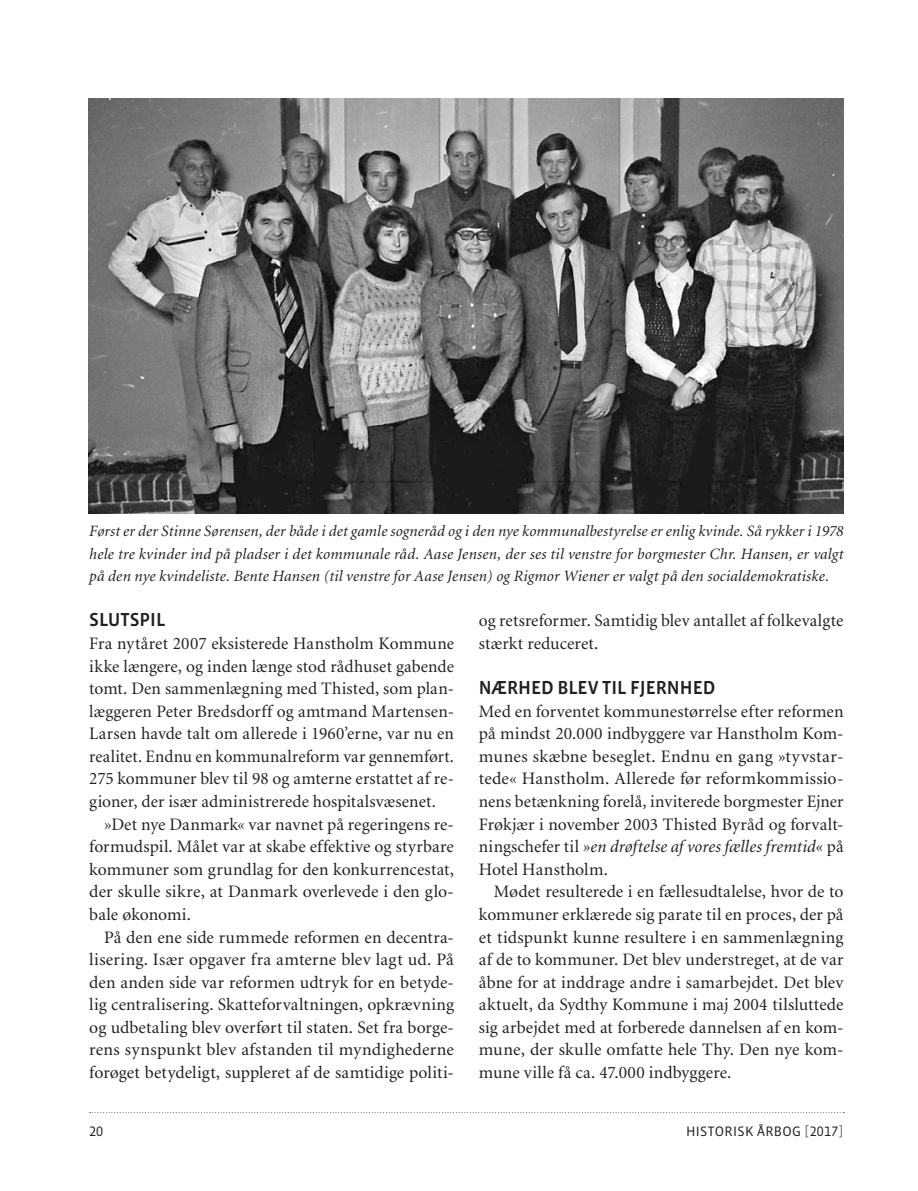
<style>
.page{position:relative;width:918px;height:1191px;background:#fff}
.page>*{position:absolute;margin:0;border:0;box-sizing:border-box;transform-origin:0 0}
.Mellemrubrik{font:500 19.25px "Vista Sans OT";letter-spacing:-.005em;color:#231f20}
.Brødtekst_m__indryk{font:17.5px/22.6px "Minion";letter-spacing:.005em;color:#231f20;text-align:justify}
.Brødtekst_u__indryk{font:17.5px/22.6px "Minion";letter-spacing:.005em;color:#231f20;text-align:justify}
.Billedtekst{font:italic 15.75px/22.6px "Minion";letter-spacing:.01em;color:#231f20;text-align:justify}
.t1{font:14px "Vista Sans OT";letter-spacing:.025em;color:#231f20}
.s1{font-style:italic}
.s2{color:#6c6d70}
</style>
<div class="page">
<img style="left:89px;top:98px;width:754px;height:415px">
<svg style="left:90px;top:1112px;width:754px;height:1px"></svg>
<p class="Billedtekst" style="left:89px;top:520px;width:756px">Først er der Stinne Sørensen, der både i det gamle sogneråd og i den nye kommunalbestyrelse er enlig kvinde. Så rykker i 1978 hele tre kvinder ind på pladser i det kommunale råd. Aase Jensen, der ses til venstre for borgmester Chr. Hansen, er valgt på den nye kvindeliste. Bente Hansen (til venstre for Aase Jensen) og Rigmor Wiener er valgt på den socialdemokratiske.</p>
<p class="Mellemrubrik" style="left:89px;top:610px;width:78px">SLUTSPIL</p>
<p class="Brødtekst_u__indryk" style="left:89px;top:633px;width:366px">Fra nytåret 2007 eksisterede Hanstholm Kommune ikke længere, og inden længe stod rådhuset gabende tomt. Den sammenlægning med Thisted, som plan&shy;læggeren Peter Bredsdorff og amtmand Martensen-Larsen havde talt om allerede i 1960’erne, var nu en realitet. Endnu en kommunalreform var gennemført.<br>275 kommuner blev til 98 og amterne erstattet af re&shy;gioner, der især administrerede hospitalsvæsenet.</p>
<p class="Brødtekst_m__indryk" style="left:89px;top:813px;width:366px;text-indent:15px">»Det nye Danmark« var navnet på regeringens re&shy;formudspil. Målet var at skabe effektive og styrbare kommuner som grundlag for den konkurrencestat, der skulle sikre, at Danmark overlevede i den glo&shy;bale økonomi.</p>
<p class="Brødtekst_m__indryk" style="left:89px;top:926px;width:366px;text-indent:15px">På den ene side rummede reformen en decentra&shy;lisering. Især opgaver fra amterne blev lagt ud. På den anden side var reformen udtryk for en betyde&shy;lig centralisering. Skatteforvaltningen, opkrævning og udbetaling blev overført til staten. Set fra borge&shy;rens synspunkt blev afstanden til myndighederne forøget betydeligt, suppleret af de samtidige politi-</p>
<p class="Brødtekst_m__indryk" style="left:479px;top:610px;width:366px">og retsreformer. Samtidig blev antallet af folkevalgte stærkt reduceret.</p>
<p class="Mellemrubrik" style="left:479px;top:677px;width:238px">NÆRHED BLEV TIL FJERNHED</p>
<p class="Brødtekst_u__indryk" style="left:479px;top:700px;width:366px">Med en forventet kommunestørrelse efter reformen på mindst 20.000 indbyggere var Hanstholm Kom&shy;munes skæbne beseglet. Endnu en gang »tyvstar&shy;tede« Hanstholm. Allerede før reformkommissio&shy;nens betænkning forelå, inviterede borgmester Ejner Frøkjær i november 2003 Thisted Byråd og forvalt&shy;ningschefer til <span class="s1">»en drøftelse af vores fælles fremtid«</span> på Hotel Hanstholm.</p>
<p class="Brødtekst_m__indryk" style="left:479px;top:881px;width:366px;text-indent:15px">Mødet resulterede i en fællesudtalelse, hvor de to kommuner erklærede sig parate til en proces, der på et tidspunkt kunne resultere i en sammenlægning af de to kommuner. Det blev understreget, at de var åbne for at inddrage andre i samarbejdet. Det blev aktuelt, da Sydthy Kommune i maj 2004 tilsluttede sig arbejdet med at forberede dannelsen af en kom&shy;mune, der skulle omfatte hele Thy. Den nye kom&shy;mune ville få ca. 47.000 indbyggere.</p>
<p class="t1" style="left:89px;top:1124px;width:15px">20</p>
<p class="t1" style="left:686px;top:1124px;width:159px">HISTORISK ÅRBOG <span class="s2">[</span>2017<span class="s2">]</span></p>
</div>
